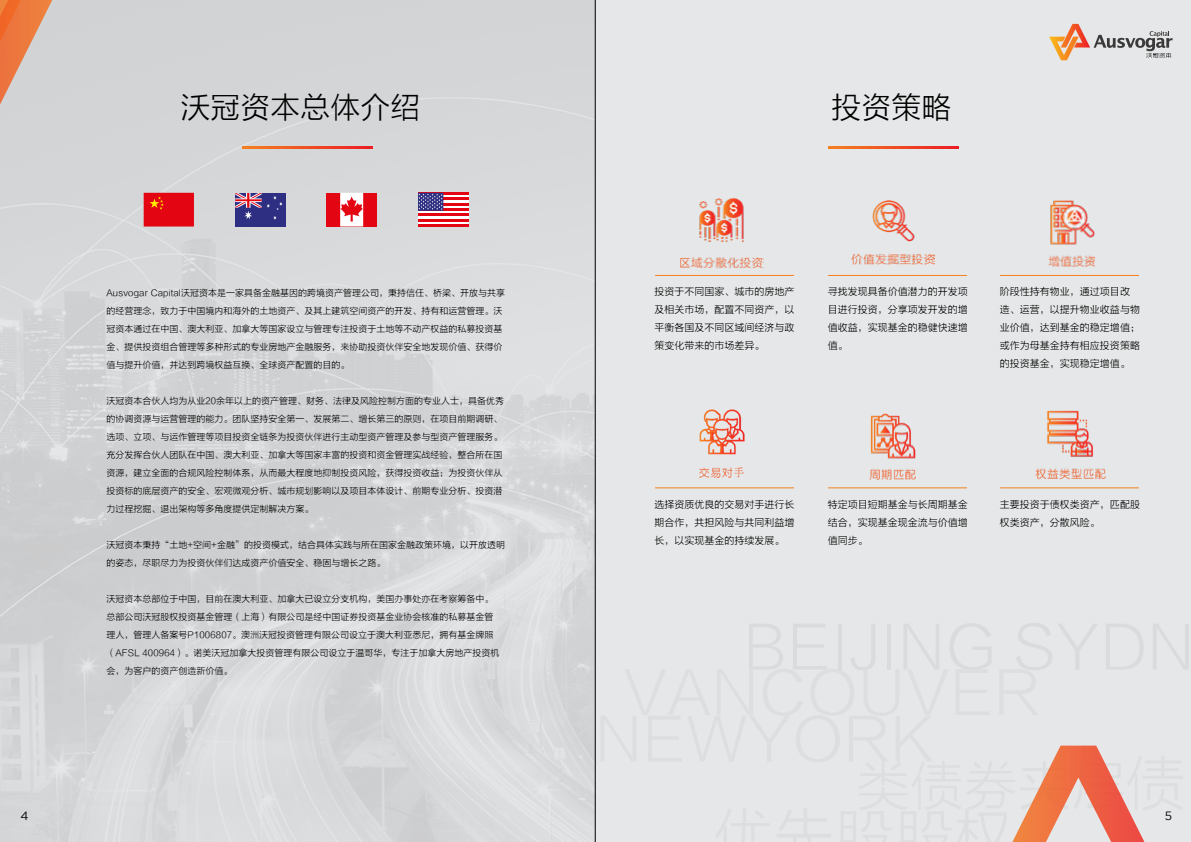
<style>
.page{position:relative;width:1191px;height:842px;background:#e6e7e8}
.page>*{position:absolute;margin:0;border:0;box-sizing:border-box;transform-origin:0 0}
.t1{font:30px "FZLTXHK";color:#000}
.t2{font:12px "Gotham";color:#000}
.t3{font:10px/18px "FZLTXHK";color:#000;text-align:justify}
.t4{font:9px/18px "FZLTXHK";color:#000}
</style>
<div class="page">
<img style="left:0;top:0;width:595px;height:842px">
<svg style="left:242px;top:146px;width:130px;height:3px"></svg>
<svg style="left:828px;top:146px;width:130px;height:3px"></svg>
<svg style="left:144px;top:193px;width:50px;height:34px;background:#e30d14"></svg>
<div style="left:235px;top:193px;width:50px;height:34px;background:#2e2e82"></div>
<svg style="left:235px;top:193px;width:48px;height:27px"></svg>
<div style="left:418px;top:193px;width:50px;height:34px;background:#fff"></div>
<hr style="left:418px;top:193px;width:50px;height:2px;background:#e30512">
<hr style="left:418px;top:198px;width:50px;height:2px;background:#e30512">
<hr style="left:418px;top:203px;width:50px;height:3px;background:#e30512">
<hr style="left:418px;top:208px;width:50px;height:3px;background:#e30512">
<hr style="left:418px;top:213px;width:50px;height:3px;background:#e30512">
<hr style="left:418px;top:219px;width:50px;height:2px;background:#e30512">
<hr style="left:418px;top:224px;width:50px;height:3px;background:#e30512">
<svg style="left:418px;top:193px;width:25px;height:18px"></svg>
<div style="left:326px;top:193px;width:51px;height:34px;background:#e30512"></div>
<svg style="left:340px;top:193px;width:23px;height:34px"></svg>
<img style="left:869px;top:413px;width:47px;height:67px">
<img style="left:1048px;top:200px;width:48px;height:67px">
<img style="left:699px;top:409px;width:46px;height:69px">
<img style="left:1035px;top:410px;width:71px;height:70px">
<img style="left:680px;top:198px;width:83px;height:71px">
<img style="left:851px;top:200px;width:83px;height:65px">
<hr style="left:655px;top:275px;width:139px;height:1px;background:#f58220">
<hr style="left:828px;top:275px;width:139px;height:1px;background:#f58220">
<hr style="left:1000px;top:275px;width:139px;height:1px;background:#f58220">
<hr style="left:655px;top:488px;width:139px;height:1px;background:#f58220">
<hr style="left:828px;top:488px;width:139px;height:1px;background:#f58220">
<hr style="left:1000px;top:488px;width:139px;height:1px;background:#f58220">
<svg style="left:0;top:0;width:83px;height:168px;background:#d7c0b6"></svg>
<svg style="left:1049px;top:24px;width:123px;height:36px"></svg>
<hr style="left:595px;top:0;width:1px;height:842px;background:#000">
<svg style="left:1012px;top:746px;width:133px;height:96px"></svg>
<h1 class="t1" style="left:180px;top:91px;width:242px">沃冠资本总体介绍</h1>
<p class="t4" style="left:106px;top:284px;width:400px">Ausvogar Capital沃冠资本是一家具备金融基因的跨境资产管理公司，秉持信任、桥梁、开放与共享的经营理念，致力于中国境内和海外的土地资产、及其上建筑空间资产的开发、持有和运营管理。沃冠资本通过在中国、澳大利亚、加拿大等国家设立与管理专注投资于土地等不动产权益的私募投资基金、提供投资组合管理等多种形式的专业房地产金融服务，来协助投资伙伴安全地发现价值、获得价值与提升价值，并达到跨境权益互换、全球资产配置的目的。</p>
<p class="t4" style="left:106px;top:392px;width:399px">沃冠资本合伙人均为从业20余年以上的资产管理、财务、法律及风险控制方面的专业人士，具备优秀的协调资源与运营管理的能力。团队坚持安全第一、发展第二、增长第三的原则，在项目前期调研、选项、立项、与运作管理等项目投资全链条为投资伙伴进行主动型资产管理及参与型资产管理服务。充分发挥合伙人团队在中国、澳大利亚、加拿大等国家丰富的投资和资金管理实战经验，整合所在国资源，建立全面的合规风险控制体系，从而最大程度地抑制投资风险，获得投资收益；为投资伙伴从投资标的底层资产的安全、宏观微观分析、城市规划影响以及项目本体设计、前期专业分析、投资潜力过程挖掘、退出架构等多角度提供定制解决方案。</p>
<p class="t4" style="left:106px;top:536px;width:400px">沃冠资本秉持“土地+空间+金融”的投资模式，结合具体实践与所在国家金融政策环境，以开放透明的姿态，尽职尽力为投资伙伴们达成资产价值安全、稳固与增长之路。</p>
<p class="t4" style="left:106px;top:590px;width:395px">沃冠资本总部位于中国，目前在澳大利亚、加拿大已设立分支机构，美国办事处亦在考察筹备中。总部公司沃冠股权投资基金管理（上海）有限公司是经中国证券投资基金业协会核准的私募基金管理人，管理人备案号P1006807。澳洲沃冠投资管理有限公司设立于澳大利亚悉尼，拥有基金牌照（AFSL 400964）。诺美沃冠加拿大投资管理有限公司设立于温哥华，专注于加拿大房地产投资机会，为客户的资产创造新价值。</p>
<h1 class="t1" style="left:831px;top:91px;width:121px">投资策略</h1>
<p class="t3" style="left:654px;top:283px;width:141px">投资于不同国家、城市的房地产及相关市场，配置不同资产，以平衡各国及不同区域间经济与政策变化带来的市场差异。</p>
<p class="t3" style="left:827px;top:283px;width:141px">寻找发现具备价值潜力的开发项目进行投资，分享项发开发的增值收益，实现基金的稳健快速增值。</p>
<p class="t3" style="left:1000px;top:283px;width:142px;text-align:left">阶段性持有物业，通过项目改造、运营，以提升物业收益与物业价值，达到基金的稳定增值；或作为母基金持有相应投资策略的投资基金，实现稳定增值。</p>
<p class="t3" style="left:654px;top:495px;width:141px">选择资质优良的交易对手进行长期合作，共担风险与共同利益增长，以实现基金的持续发展。</p>
<p class="t3" style="left:827px;top:495px;width:141px">特定项目短期基金与长周期基金结合，实现基金现金流与价值增值同步。</p>
<p class="t3" style="left:1000px;top:495px;width:142px">主要投资于债权类资产，匹配股权类资产，分散风险。</p>
<h2 class="t2" style="left:20px;top:809px;width:10px">4</h2>
<h2 class="t2" style="left:1165px;top:809px;width:9px">5</h2>
</div>
